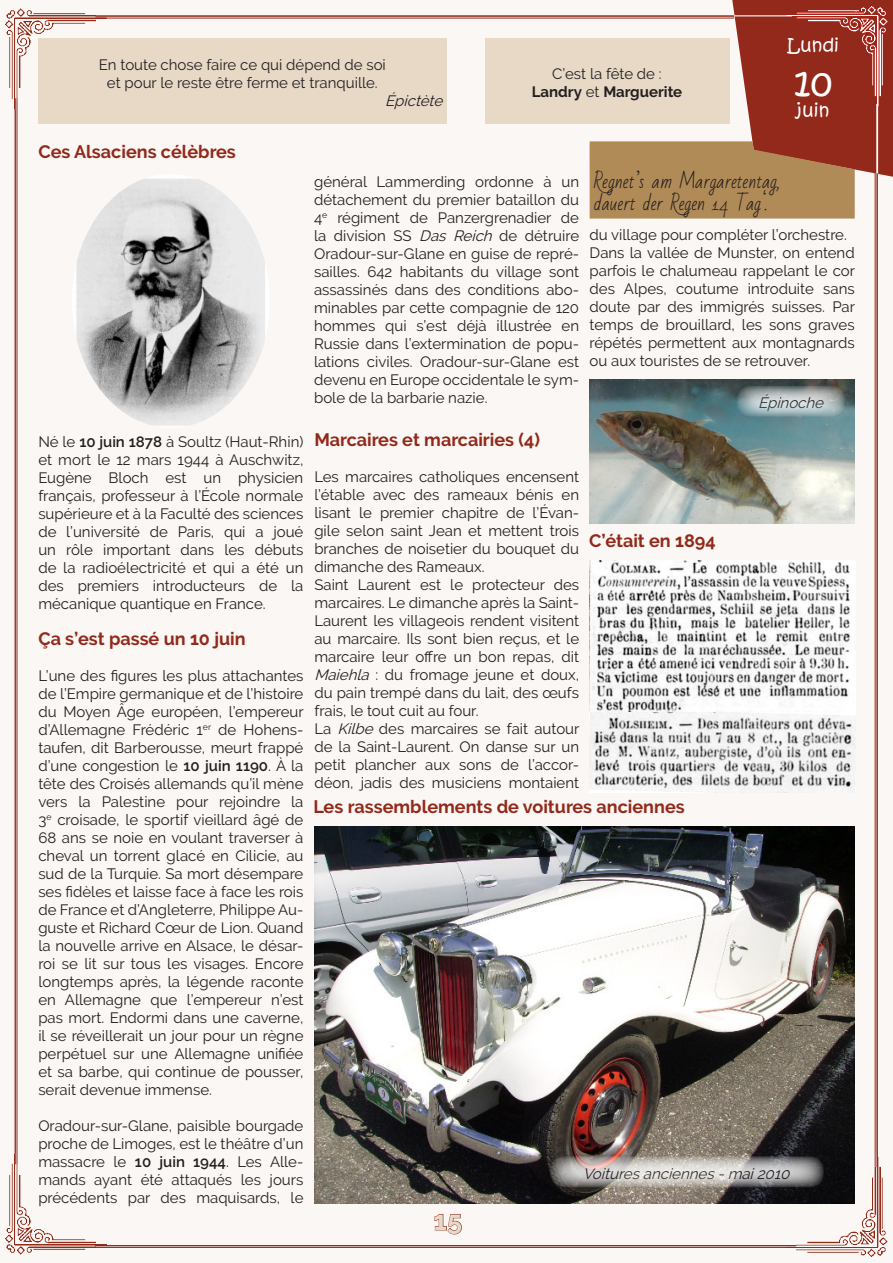
<style>
.page{position:relative;width:893px;height:1263px;background:#faf7f4}
.page>*{position:absolute;margin:0;border:0;box-sizing:border-box;transform-origin:0 0}
.t1{font:36px "Kristen ITC";color:#fff}
.t2{font:700 27px "Raleway";color:#e8d9c6}
.Titre_3{font:700 18px "Raleway";color:#92291a}
.t3{font:18px "Bad Script";color:#231f20}
.t4{font:18px "Kristen ITC";color:#fff}
.t5{font:15px/18px "Raleway";color:#231f20;text-align:justify}
.t6{font:italic 15px "Raleway";color:#231f20}
.s1{font-weight:700}
.s2{font-weight:600}
.s3{font-style:italic}
</style>
<div class="page">
<svg style="left:434px;top:1214px;width:28px;height:21px"></svg>
<hr style="left:875px;top:173px;width:1px;height:994px;background:#92291a">
<hr style="left:876px;top:173px;width:2px;height:994px;background:#92291a">
<hr style="left:15px;top:98px;width:1px;height:1066px;background:#92291a">
<hr style="left:17px;top:98px;width:1px;height:1066px;background:#92291a">
<img style="left:5px;top:8px;width:107px;height:109px">
<hr style="left:95px;top:18px;width:639px;height:1px;background:#92291a">
<hr style="left:95px;top:15px;width:639px;height:2px;background:#92291a">
<img style="left:779px;top:1150px;width:109px;height:107px">
<img style="left:5px;top:1147px;width:102px;height:108px">
<hr style="left:95px;top:1245px;width:701px;height:1px;background:#92291a">
<hr style="left:95px;top:1246px;width:701px;height:2px;background:#92291a">
<div style="left:485px;top:38px;width:244px;height:86px;background:#e8d9c6"></div>
<div style="left:38px;top:38px;width:408px;height:86px;background:#e8d9c6"></div>
<svg style="left:590px;top:0;width:303px;height:219px"></svg>
<img style="left:76px;top:175px;width:193px;height:251px">
<img style="left:590px;top:561px;width:265px;height:151px">
<img style="left:590px;top:712px;width:265px;height:80px">
<img style="left:314px;top:826px;width:541px;height:377px">
<svg style="left:550px;top:1156px;width:274px;height:31px;background:#b2adab"></svg>
<img style="left:589px;top:380px;width:266px;height:143px">
<svg style="left:737px;top:386px;width:108px;height:31px;background:#a1afb1"></svg>
<p class="t5" style="left:99px;top:56px;width:288px">En toute chose faire ce qui dépend de soi</p>
<p class="t5" style="left:107px;top:74px;width:272px">et pour le reste être ferme et tranquille.</p>
<p class="t6" style="left:385px;top:92px;width:63px">Épictète</p>
<p class="Titre_3" style="left:38px;top:142px;width:199px">Ces Alsaciens célèbres</p>
<p class="t5" style="left:532px;top:65px;width:152px;text-align:center">C’est la fête de :<br><span class="s1">Landry</span> et <span class="s1">Marguerite</span></p>
<p class="t4" style="left:787px;top:34px;width:54px">Lundi</p>
<p class="t1" style="left:794px;top:59px;width:40px">10</p>
<p class="t4" style="left:797px;top:99px;width:34px">juin</p>
<p class="t5" style="left:38px;top:433px;width:267px">Né le <span class="s2">10 juin 1878</span> à Soultz (Haut-Rhin) et mort le 12 mars 1944 à Auschwitz, Eugène Bloch est un physicien français, professeur à l’École normale supérieure et à la Faculté des sciences de l’université de Paris, qui a joué un rôle important dans les débuts de la radioélectricité et qui a été un des premiers introducteurs de la mécanique quantique en France.</p>
<p class="Titre_3" style="left:38px;top:628px;width:209px">Ça s’est passé un 10 juin</p>
<p class="t5" style="left:38px;top:667px;width:267px">L’une des figures les plus attachantes de l’Empire germanique et de l’histoire du Moyen Âge européen, l’empereur d’Allemagne Frédéric 1<sup>er</sup> de Hohens&shy;taufen, dit Barberousse, meurt frappé d’une congestion le <span class="s2">10 juin 1190</span>. À la tête des Croisés allemands qu’il mène vers la Palestine pour rejoindre la 3<sup>e</sup> croisade, le sportif vieillard âgé de 68 ans se noie en voulant traverser à cheval un torrent glacé en Cilicie, au sud de la Turquie. Sa mort désempare ses fidèles et laisse face à face les rois de France et d’Angleterre, Philippe Au&shy;guste et Richard Cœur de Lion. Quand la nouvelle arrive en Alsace, le désar&shy;roi se lit sur tous les visages. Encore longtemps après, la légende raconte en Allemagne que l’empereur n’est pas mort. Endormi dans une caverne, il se réveillerait un jour pour un règne perpétuel sur une Allemagne unifiée et sa barbe, qui continue de pousser, serait devenue immense.</p>
<p class="t5" style="left:38px;top:1117px;width:267px">Oradour-sur-Glane, paisible bourgade proche de Limoges, est le théâtre d’un massacre le <span class="s2">10 juin 1944</span>. Les Alle&shy;mands ayant été attaqués les jours précédents par des maquisards, le</p>
<p class="t5" style="left:314px;top:173px;width:267px">général Lammerding ordonne à un détachement du premier bataillon du 4<sup>e</sup> régiment de Panzergrenadier de la division SS <span class="s3">Das Reich</span> de détruire Oradour-sur-Glane en guise de repré&shy;sailles. 642 habitants du village sont assassinés dans des conditions abo&shy;minables par cette compagnie de 120 hommes qui s’est déjà illustrée en Russie dans l’extermination de popu&shy;lations civiles. Oradour-sur-Glane est devenu en Europe occidentale le sym&shy;bole de la barbarie nazie.</p>
<p class="t3" style="left:594px;top:171px;width:188px">Regnet’s am Margaretentag,</p>
<p class="t3" style="left:594px;top:193px;width:175px">dauert der Regen 14 Tag‘.</p>
<p class="t5" style="left:590px;top:226px;width:259px">du village pour compléter l’orchestre.</p>
<p class="t5" style="left:590px;top:244px;width:267px">Dans la vallée de Munster, on entend parfois le chalumeau rappelant le cor des Alpes, coutume introduite sans doute par des immigrés suisses. Par temps de brouillard, les sons graves répétés permettent aux montagnards ou aux touristes de se retrouver.</p>
<p class="t6" style="left:758px;top:394px;width:71px">Épinoche</p>
<p class="Titre_3" style="left:314px;top:430px;width:227px">Marcaires et marcairies (4)</p>
<p class="t5" style="left:314px;top:468px;width:266px">Les marcaires catholiques encensent l’étable avec des rameaux bénis en lisant le premier chapitre de l’Évan&shy;gile selon saint Jean et mettent trois branches de noisetier du bouquet du dimanche des Rameaux.</p>
<p class="t5" style="left:314px;top:576px;width:266px">Saint Laurent est le protecteur des marcaires. Le dimanche après la Saint-Laurent les villageois rendent visitent au marcaire. Ils sont bien reçus, et le marcaire leur offre un bon repas, dit <span class="s3">Maiehla</span> : du fromage jeune et doux, du pain trempé dans du lait, des œufs frais, le tout cuit au four.</p>
<p class="t5" style="left:314px;top:720px;width:267px">La <span class="s3">Kilbe</span> des marcaires se fait autour de la Saint-Laurent. On danse sur un petit plancher aux sons de l’accor&shy;déon, jadis des musiciens montaient</p>
<p class="Titre_3" style="left:313px;top:797px;width:373px">Les rassemblements de voitures anciennes</p>
<p class="Titre_3" style="left:589px;top:531px;width:128px">C’était en 1894</p>
<h2 class="t2" style="left:434px;top:1205px;width:30px">15</h2>
<p class="t6" style="left:583px;top:1165px;width:213px">Voituresanciennes-mai2010</p>
</div>
